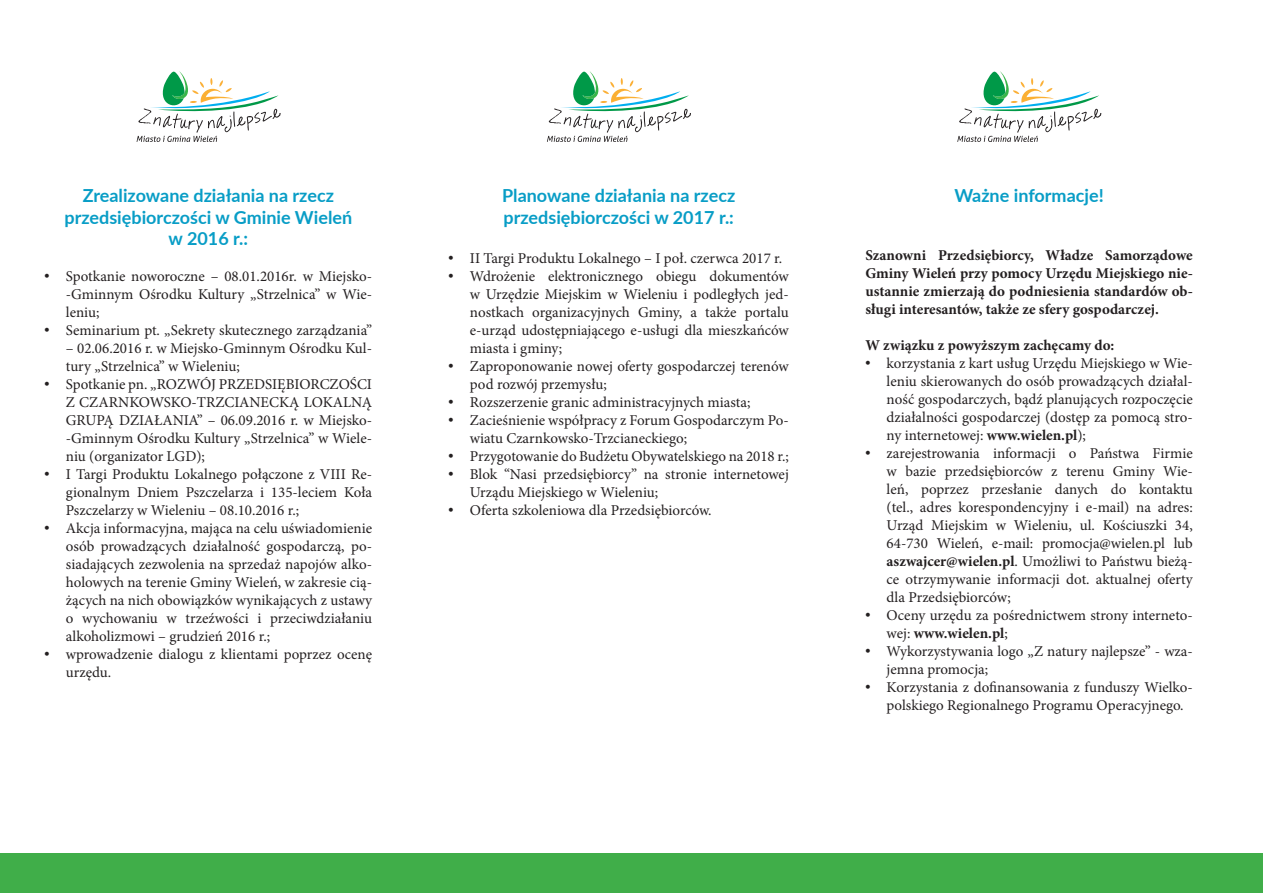
<style>
.page{position:relative;width:1263px;height:893px;background:#fff}
.page>*{position:absolute;margin:0;border:0;box-sizing:border-box;transform-origin:0 0}
.t1{font:700 18px/21.6px "Lato";color:#089dc6;text-align:center}
.t2{font:15px/18px "Minion Pro";color:#231f20}
.t3{font:700 15px/18px "Minion Pro";color:#231f20;text-align:justify}
.s1{font-weight:700}
</style>
<div class="page">
<div style="left:0;top:853px;width:1263px;height:40px;background:#40ae49"></div>
<svg style="left:137px;top:71px;width:144px;height:71px"></svg>
<svg style="left:547px;top:71px;width:144px;height:71px"></svg>
<svg style="left:957px;top:71px;width:144px;height:71px"></svg>
<p class="t1" style="left:64px;top:184px;width:289px">Zrealizowane działania na rzecz przedsiębiorczości w Gminie Wieleń w 2016 r.:</p>
<p class="t2" style="left:66px;top:268px;width:308px;text-align:justify;text-indent:-21px">• Spotkanie noworoczne – 08.01.2016r. w Miejsko--Gminnym Ośrodku Kultury „Strzelnica” w Wie&shy;leniu;</p>
<p class="t2" style="left:45px;top:322px;width:329px">• Seminarium pt. „Sekrety skutecznego zarządzania”</p>
<p class="t2" style="left:66px;top:340px;width:308px">– 02.06.2016 r. w Miejsko-Gminnym Ośrodku Kul&shy;tury „Strzelnica” w Wieleniu;</p>
<p class="t2" style="left:66px;top:376px;width:308px;text-align:justify;text-indent:-21px">• Spotkanie pn. „ROZWÓJ PRZEDSIĘBIORCZOŚCI Z CZARNKOWSKO-TRZCIANECKĄ LOKALNĄ GRUPĄ DZIAŁANIA” – 06.09.2016 r. w Miejsko--Gminnym Ośrodku Kultury „Strzelnica” w Wiele&shy;niu (organizator LGD);</p>
<p class="t2" style="left:66px;top:466px;width:308px;text-align:justify;text-indent:-21px">• I Targi Produktu Lokalnego połączone z VIII Re&shy;gionalnym Dniem Pszczelarza i 135-leciem Koła Pszczelarzy w Wieleniu – 08.10.2016 r.;</p>
<p class="t2" style="left:66px;top:520px;width:308px;text-align:justify;text-indent:-21px">• Akcja informacyjna, mająca na celu uświadomienie osób prowadzących działalność gospodarczą, po&shy;siadających zezwolenia na sprzedaż napojów alko&shy;holowych na terenie Gminy Wieleń, w zakresie cią&shy;żących na nich obowiązków wynikających z ustawy o wychowaniu w trzeźwości i przeciwdziałaniu alkoholizmowi – grudzień 2016 r.;</p>
<p class="t2" style="left:66px;top:646px;width:308px;text-indent:-21px">• wprowadzenie dialogu z klientami poprzez ocenę urzędu.</p>
<p class="t1" style="left:502px;top:184px;width:235px;text-align:left">Planowane działania na rzecz przedsiębiorczości w 2017 r.:</p>
<p class="t2" style="left:449px;top:250px;width:335px">• II Targi Produktu Lokalnego – I poł. czerwca 2017 r.</p>
<p class="t2" style="left:470px;top:268px;width:320px;text-align:justify;text-indent:-21px">• Wdrożenie elektronicznego obiegu dokumentów w Urzędzie Miejskim w Wieleniu i podległych jed&shy;nostkach organizacyjnych Gminy, a także portalu e-urząd udostępniającego e-usługi dla mieszkańców miasta i gminy;</p>
<p class="t2" style="left:470px;top:358px;width:320px;text-indent:-21px">• Zaproponowanie nowej oferty gospodarczej terenów pod rozwój przemysłu;</p>
<p class="t2" style="left:449px;top:394px;width:303px">• Rozszerzenie granic administracyjnych miasta;</p>
<p class="t2" style="left:470px;top:412px;width:320px;text-indent:-21px">• Zacieśnienie współpracy z Forum Gospodarczym Po&shy;wiatu Czarnkowsko-Trzcianeckiego;</p>
<p class="t2" style="left:449px;top:448px;width:342px">• Przygotowanie do Budżetu Obywatelskiego na 2018 r.;</p>
<p class="t2" style="left:470px;top:466px;width:320px;text-indent:-21px">• Blok “Nasi przedsiębiorcy” na stronie internetowej<br>Urządu Miejskiego w Wieleniu;</p>
<p class="t2" style="left:449px;top:502px;width:265px">• Oferta szkoleniowa dla Przedsiębiorców.</p>
<p class="t1" style="left:954px;top:184px;width:151px">Ważne informacje!</p>
<p class="t3" style="left:865px;top:246px;width:329px">Szanowni Przedsiębiorcy, Władze Samorządowe Gminy Wieleń przy pomocy Urzędu Miejskiego nie&shy;ustannie zmierzają do podniesienia standardów ob&shy;sługi interesantów, także ze sfery gospodarczej.</p>
<p class="t3" style="left:865px;top:336px;width:251px">W związku z powyższym zachęcamy do:</p>
<p class="t2" style="left:887px;top:354px;width:308px;text-align:justify;text-indent:-21px">• korzystania z kart usług Urzędu Miejskiego w Wie&shy;leniu skierowanych do osób prowadzących działal&shy;ność gospodarczych, bądź planujących rozpoczęcie działalności gospodarczej (dostęp za pomocą stro&shy;ny internetowej: <span class="s1">www.wielen.pl</span>);</p>
<p class="t2" style="left:887px;top:444px;width:308px;text-align:justify;text-indent:-21px">• zarejestrowania informacji o Państwa Firmie w bazie przedsiębiorców z terenu Gminy Wie&shy;leń, poprzez przesłanie danych do kontaktu (tel., adres korespondencyjny i e-mail) na adres:<br>Urząd Miejskim w Wieleniu, ul. Kościuszki 34, 64-730 Wieleń, e-mail: promocja@wielen.pl lub <span class="s1">aszwajcer@wielen.pl</span>. Umożliwi to Państwu bieżą&shy;ce otrzymywanie informacji dot. aktualnej oferty dla Przedsiębiorców;</p>
<p class="t2" style="left:887px;top:606px;width:308px;text-indent:-21px">• Oceny urzędu za pośrednictwem strony interneto&shy;wej: <span class="s1">www.wielen.pl</span>;</p>
<p class="t2" style="left:887px;top:642px;width:308px;text-indent:-21px">• Wykorzystywania logo „Z natury najlepsze” - wza&shy;jemna promocja;</p>
<p class="t2" style="left:887px;top:678px;width:308px;text-indent:-21px">• Korzystania z dofinansowania z funduszy Wielko&shy;polskiego Regionalnego Programu Operacyjnego.</p>
</div>
